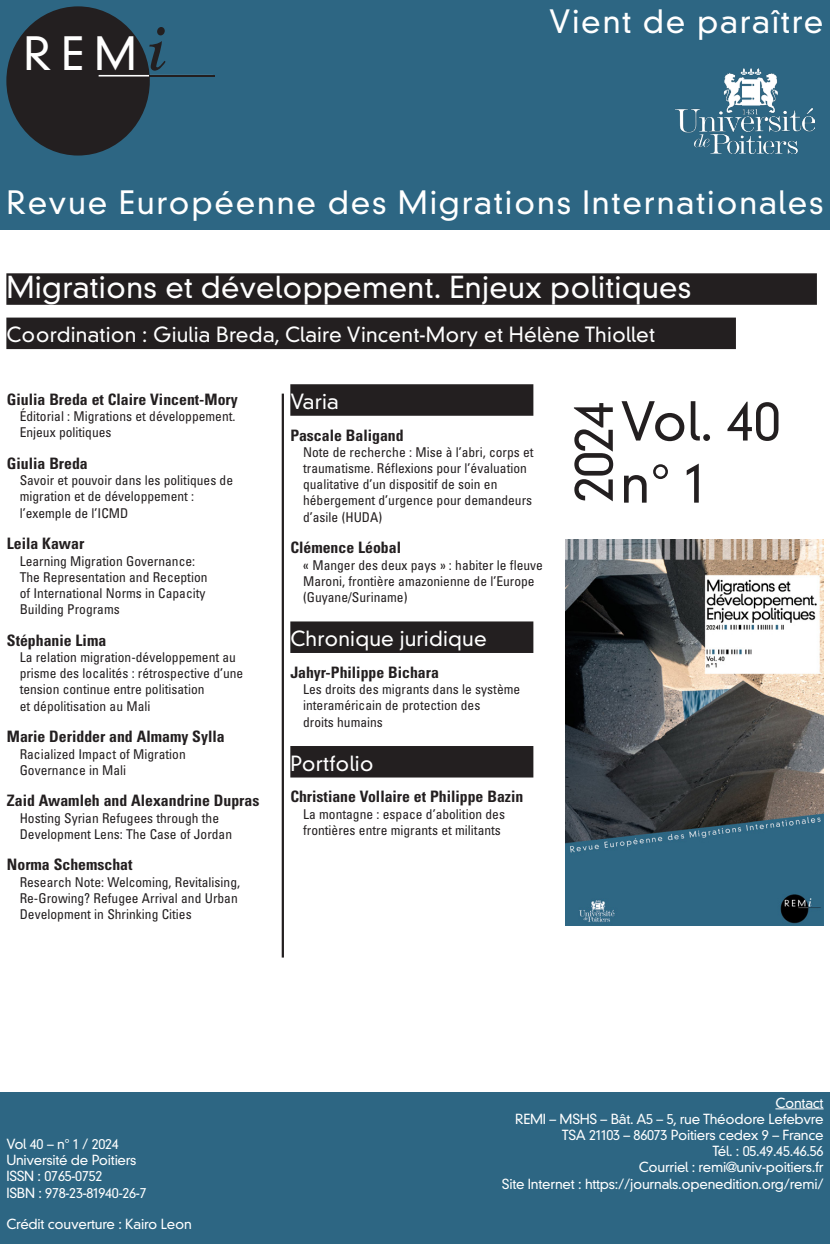
<style>
.page{position:relative;width:830px;height:1244px;background:#fff}
.page>*{position:absolute;margin:0;border:0;box-sizing:border-box;transform-origin:0 0}
.t1{font:300 51.75px "DIN Neuzeit Grotesk Std";letter-spacing:-.04em;color:#231f20}
.t2{font:300 44.32px "DIN Neuzeit Grotesk Std";color:#fff}
.t3{font:300 31.05px "DIN Neuzeit Grotesk Std";letter-spacing:.055em;color:#fff}
.Titre_sommaire{font:300 29.25px "DIN Neuzeit Grotesk Std";letter-spacing:.01em;color:#fff}
.Coordination{font:300 20.25px "DIN Neuzeit Grotesk Std";letter-spacing:.01em;color:#fff}
.Auteur{font:700 condensed 15.75px "Univers LT Std";color:#231f20}
.Titre_de_l_article{font:condensed 13.5px/16.2px "Univers LT Std";color:#231f20}
.t4{font:300 13.5px/16.2px "DIN Neuzeit Grotesk Std";letter-spacing:-.02em;color:#fff;text-align:right}
.s1{font-family:"Esprit";font-weight:500;font-style:italic;font-size:60.3px;color:#231f20}
</style>
<div class="page">
<div style="left:0;top:0;width:829px;height:230px;background:#2d6683"></div>
<div style="left:0;top:1092px;width:829px;height:152px;background:#2d6683"></div>
<div style="left:6px;top:6px;width:144px;height:150px;background:#231f20;border-radius:50%"></div>
<hr style="left:99px;top:75px;width:114px;height:2px;background:#fff">
<hr style="left:149px;top:75px;width:65px;height:2px;background:#231f20">
<div style="left:290px;top:384px;width:243px;height:32px;background:#231f20"></div>
<div style="left:290px;top:621px;width:243px;height:32px;background:#231f20"></div>
<div style="left:290px;top:746px;width:243px;height:31px;background:#231f20"></div>
<div style="left:6px;top:273px;width:810px;height:32px;background:#231f20"></div>
<div style="left:6px;top:318px;width:729px;height:31px;background:#231f20"></div>
<img style="left:675px;top:68px;width:139px;height:86px">
<hr style="left:775px;top:1108px;width:48px;height:1px;background:#fff">
<hr style="left:281px;top:394px;width:3px;height:563px;background:#231f20">
<img style="left:565px;top:540px;width:258px;height:385px">
<p class="t2" style="left:24px;top:27px;width:143px">REM<span class="s1">i</span></p>
<p class="t3" style="left:549px;top:3px;width:276px">Vient de paraître</p>
<p class="t3" style="left:6px;top:184px;width:818px">Revue Européenne des Migrations Internationales</p>
<p class="Titre_sommaire" style="left:6px;top:270px;width:686px">Migrations et développement. Enjeux politiques</p>
<p class="Coordination" style="left:6px;top:323px;width:650px">Coordination : Giulia Breda, Claire Vincent-Mory et Hélène Thiollet</p>
<p class="Auteur" style="left:7px;top:390px;width:232px">Giulia Breda et Claire Vincent-Mory</p>
<p class="Titre_de_l_article" style="left:20px;top:408px;width:217px">Éditorial : Migrations et développement.<br>Enjeux politiques</p>
<p class="Auteur" style="left:7px;top:454px;width:82px">Giulia Breda</p>
<p class="Titre_de_l_article" style="left:20px;top:472px;width:215px">Savoir et pouvoir dans les politiques de migration et de développement : l’exemple de l’ICMD</p>
<p class="Auteur" style="left:7px;top:534px;width:79px">Leila Kawar</p>
<p class="Titre_de_l_article" style="left:20px;top:552px;width:189px">Learning Migration Governance:<br>The Representation and Reception of International Norms in Capacity<br>Building Programs</p>
<p class="Auteur" style="left:7px;top:630px;width:101px">Stéphanie Lima</p>
<p class="Titre_de_l_article" style="left:20px;top:649px;width:225px">La relation migration-développement au prisme des localités : rétrospective d’une tension continue entre politisation<br>et dépolitisation au Mali</p>
<p class="Auteur" style="left:7px;top:727px;width:219px">Marie Deridder and Almamy Sylla</p>
<p class="Titre_de_l_article" style="left:20px;top:745px;width:167px">Racialized Impact of Migration<br>Governance in Mali</p>
<p class="Auteur" style="left:7px;top:791px;width:254px">Zaid Awamleh and Alexandrine Dupras</p>
<p class="Titre_de_l_article" style="left:20px;top:809px;width:214px">Hosting Syrian Refugees through the<br>Development Lens: The Case of Jordan</p>
<p class="Auteur" style="left:7px;top:855px;width:127px">Norma Schemschat</p>
<p class="Titre_de_l_article" style="left:20px;top:873px;width:222px">Research Note: Welcoming, Revitalising,<br>Re-Growing? Refugee Arrival and Urban<br>Development in Shrinking Cities</p>
<p class="Coordination" style="left:290px;top:389px;width:50px">Varia</p>
<p class="Auteur" style="left:290px;top:425px;width:115px">Pascale Baligand</p>
<p class="Titre_de_l_article" style="left:303px;top:444px;width:232px">Note de recherche : Mise à l’abri, corps et traumatisme. Réflexions pour l’évaluation qualitative d’un dispositif de soin en hébergement d’urgence pour demandeurs d’asile (HUDA)</p>
<p class="Auteur" style="left:290px;top:538px;width:112px">Clémence Léobal</p>
<p class="Titre_de_l_article" style="left:303px;top:556px;width:241px">« Manger des deux pays » : habiter le fleuve<br>Maroni, frontière amazonienne de l’Europe (Guyane/Suriname)</p>
<p class="Coordination" style="left:290px;top:627px;width:198px">Chronique juridique</p>
<p class="Auteur" style="left:290px;top:662px;width:150px">Jahyr-Philippe Bichara</p>
<p class="Titre_de_l_article" style="left:303px;top:681px;width:218px">Les droits des migrants dans le système interaméricain de protection des<br>droits humains</p>
<p class="Coordination" style="left:290px;top:751px;width:85px">Portfolio</p>
<p class="Auteur" style="left:290px;top:787px;width:234px">Christiane Vollaire et Philippe Bazin</p>
<p class="Titre_de_l_article" style="left:303px;top:805px;width:203px">La montagne : espace d’abolition des frontières entre migrants et militants</p>
<p class="t1" style="left:562px;top:503px;width:103px;rotate:-90deg">2024</p>
<p class="t1" style="left:620px;top:390px;width:162px">Vol. 40</p>
<p class="t1" style="left:620px;top:453px;width:86px">n° 1</p>
<p class="t4" style="left:6px;top:1136px;width:114px">Vol 40 – n° 1 / 2024</p>
<p class="t4" style="left:6px;top:1152px;width:131px">Université de Poitiers</p>
<p class="t4" style="left:6px;top:1168px;width:98px">ISSN : 0765-0752</p>
<p class="t4" style="left:6px;top:1184px;width:142px">ISBN : 978-23-81940-26-7</p>
<p class="t4" style="left:6px;top:1216px;width:187px">Crédit couverture : Kairo Leon</p>
<p class="t4" style="left:775px;top:1094px;width:50px">Contact</p>
<p class="t4" style="left:501px;top:1111px;width:323px">REMI – MSHS – Bât. A5 – 5, rue Théodore Lefebvre TSA 21103 – 86073 Poitiers cedex 9 – France<br>Tél. : 05.49.45.46.56<br>Courriel : remi@univ-poitiers.fr<br>Site Internet : https://journals.openedition.org/remi/</p>
</div>
